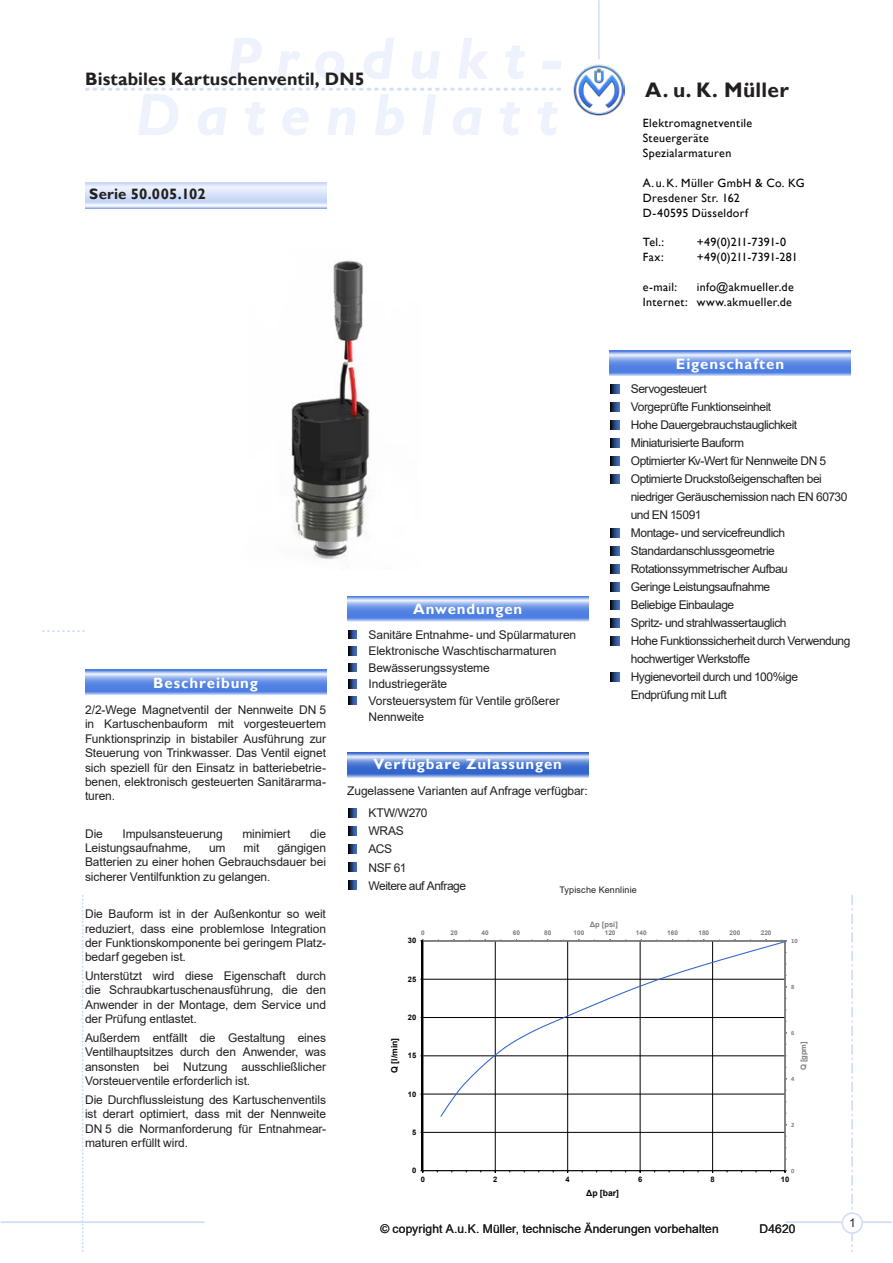
<style>
.page{position:relative;width:893px;height:1263px;background:#fff}
.page>*{position:absolute;margin:0;border:0;box-sizing:border-box;transform-origin:0 0}
.t1{font:700 21px "Gill Sans";letter-spacing:.01em;color:#231f20}
.t2{font:700 18px "Gill Sans";letter-spacing:.005em;color:#231f20}
.t3{font:700 15px "Gill Sans";letter-spacing:.06em;color:#fff}
.t4{font:700 15px "Gill Sans";letter-spacing:.015em;color:#231f20}
.t5{font:12px/14.4px "Arial";letter-spacing:-.015em;color:#231f20;text-align:justify}
.t6{font:12px/18px "Arial";letter-spacing:-.04em;color:#231f20}
.t7{font:12px/14.9px "Gill Sans";letter-spacing:.03em;color:#000}
.t8{font:12px "Arial";letter-spacing:.01em;color:#231f20}
.t9{font:12px "Gill Sans";color:#000}
.t10{font:12px "Gill Sans";letter-spacing:-.005em;color:#000}
.t11{font:9px "Arial";letter-spacing:.02em;color:#231f20}
.t12{font:700 8.55px "Arial";color:#000}
.t13{font:700 7.5px "Arial";color:#000}
.t14{font:700 7.5px "Arial";letter-spacing:-.005em;color:#7d7d7d}
.t15{font:700 6.45px "Arial";letter-spacing:.005em;color:#7d7d7d}
.t16{font:700 6.45px "Calibri";color:#7d7d7d}
</style>
<div class="page">
<svg style="left:87px;top:88px;width:473px;height:3px"></svg>
<hr style="left:598px;top:1px;width:2px;height:58px;background:#d2dff8">
<hr style="left:786px;top:1221px;width:105px;height:2px;background:#d2dff8">
<svg style="left:82px;top:895px;width:1px;height:356px"></svg>
<svg style="left:851px;top:895px;width:2px;height:356px"></svg>
<hr style="left:1px;top:1221px;width:203px;height:2px;background:#d2dff8">
<svg style="left:43px;top:630px;width:41px;height:2px"></svg>
<img style="left:573px;top:65px;width:51px;height:51px">
<div style="left:842px;top:1213px;width:20px;height:20px;background:#fff;border-radius:50%"></div>
<div style="left:842px;top:1212px;width:21px;height:22px;border:2px solid #d2dff8;border-radius:50%"></div>
<img style="left:291px;top:260px;width:79px;height:300px">
<hr style="left:423px;top:1132px;width:362px;height:1px;background:#000">
<hr style="left:423px;top:1094px;width:362px;height:1px;background:#000">
<hr style="left:423px;top:1055px;width:362px;height:1px;background:#000">
<hr style="left:423px;top:1017px;width:362px;height:1px;background:#000">
<hr style="left:423px;top:979px;width:362px;height:1px;background:#000">
<hr style="left:495px;top:941px;width:1px;height:230px;background:#000">
<hr style="left:567px;top:941px;width:1px;height:230px;background:#000">
<hr style="left:640px;top:941px;width:1px;height:230px;background:#000">
<hr style="left:712px;top:941px;width:1px;height:230px;background:#000">
<hr style="left:785px;top:941px;width:1px;height:230px;background:#000">
<hr style="left:423px;top:940px;width:362px;height:1px;background:#7d7d7d">
<hr style="left:784px;top:941px;width:1px;height:230px;background:#7d7d7d">
<hr style="left:423px;top:1170px;width:362px;height:1px;background:#000">
<svg style="left:420px;top:939px;width:4px;height:234px"></svg>
<svg style="left:439px;top:941px;width:346px;height:177px"></svg>
<svg style="left:85px;top:183px;width:241px;height:25px;background:#d9e3f8"></svg>
<svg style="left:347px;top:596px;width:241px;height:26px;background:#80a3ea"></svg>
<svg style="left:609px;top:351px;width:241px;height:25px;background:#7fa2ea"></svg>
<svg style="left:347px;top:753px;width:241px;height:25px;background:#6d91da"></svg>
<svg style="left:85px;top:670px;width:241px;height:25px;background:#7ea1ea"></svg>
<h2 class="t2" style="left:85px;top:68px;width:281px">Bistabiles Kartuschenventil, DN5</h2>
<p class="t4" style="left:89px;top:185px;width:118px">Serie 50.005.102</p>
<h1 class="t1" style="left:645px;top:77px;width:145px">A. u. K. Müller</h1>
<p class="t7" style="left:643px;top:116px;width:111px">Elektromagnetventile<br>Steuergeräte<br>Spezialarmaturen</p>
<p class="t7" style="left:643px;top:175px;width:163px">A.u.K. Müller GmbH &amp; Co. KG<br>Dresdener Str. 162<br>D-40595 Düsseldorf</p>
<p class="t7" style="left:643px;top:235px;width:23px">Tel.:</p>
<p class="t10" style="left:697px;top:235px;width:91px">+49(0)211-7391-0</p>
<p class="t7" style="left:643px;top:250px;width:22px">Fax:</p>
<p class="t9" style="left:697px;top:250px;width:102px">+49(0)211-7391-281</p>
<p class="t7" style="left:643px;top:279px;width:36px">e-mail:</p>
<p class="t7" style="left:643px;top:279px;width:152px;text-align:right">info@akmueller.de<br>Internet: www.akmueller.de</p>
<p class="t3" style="left:676px;top:354px;width:110px">Eigenschaften</p>
<p class="t3" style="left:153px;top:674px;width:106px">Beschreibung</p>
<p class="t5" style="left:85px;top:702px;width:242px">2/2-Wege Magnetventil der Nennweite DN 5 in Kartuschenbauform mit vorgesteuertem Funktionsprinzip in bistabiler Ausführung zur Steuerung von Trinkwasser. Das Ventil eignet sich speziell für den Einsatz in batteriebetrie&shy;benen, elektronisch gesteuerten Sanitärarma&shy;turen.</p>
<p class="t5" style="left:85px;top:826px;width:19px">Die</p>
<p class="t5" style="left:123px;top:826px;width:102px">Impulsansteuerung</p>
<p class="t5" style="left:242px;top:826px;width:50px">minimiert</p>
<p class="t5" style="left:310px;top:826px;width:17px">die</p>
<p class="t5" style="left:85px;top:840px;width:107px">Leistungsaufnahme,</p>
<p class="t5" style="left:209px;top:840px;width:18px">um</p>
<p class="t5" style="left:244px;top:840px;width:17px">mit</p>
<p class="t5" style="left:85px;top:840px;width:242px;text-indent:192px">gängigen Batterien zu einer hohen Gebrauchsdauer bei sicherer Ventilfunktion zu gelangen.</p>
<p class="t5" style="left:85px;top:907px;width:242px">Die Bauform ist in der Außenkontur so weit reduziert, dass eine problemlose Integration der Funktionskomponente bei geringem Platz&shy;bedarf gegeben ist.</p>
<p class="t5" style="left:85px;top:968px;width:242px">Unterstützt wird diese Eigenschaft durch die Schraubkartuschenausführung, die den Anwender in der Montage, dem Service und der Prüfung entlastet.</p>
<p class="t5" style="left:85px;top:1030px;width:242px">Außerdem entfällt die Gestaltung eines Ventilhauptsitzes durch den Anwender, was ansonsten bei Nutzung ausschließlicher Vorsteuerventile erforderlich ist.</p>
<p class="t5" style="left:85px;top:1092px;width:242px">Die Durchflussleistung des Kartuschenventils ist derart optimiert, dass mit der Nennweite DN 5 die Normanforderung für Entnahmear&shy;maturen erfüllt wird.</p>
<p class="t3" style="left:413px;top:600px;width:111px">Anwendungen</p>
<p class="t5" style="left:369px;top:626px;width:209px;line-height:16.5px;text-align:left">Sanitäre Entnahme- und Spülarmaturen<br>Elektronische Waschtischarmaturen<br>Bewässerungssysteme<br>Industriegeräte<br>Vorsteuersystem für Ventile größerer<br>Nennweite</p>
<p class="t6" style="left:631px;top:380px;width:221px">Servogesteuert<br>Vorgeprüfte Funktionseinheit<br>Hohe Dauergebrauchstauglichkeit<br>Miniaturisierte Bauform<br>Optimierter Kv-Wert für Nennweite DN 5<br>Optimierte Druckstoßeigenschaften bei niedriger Geräuschemission nach EN 60730 und EN 15091<br>Montage- und servicefreundlich<br>Standardanschlussgeometrie<br>Rotationssymmetrischer Aufbau<br>Geringe Leistungsaufnahme<br>Beliebige Einbaulage<br>Spritz- und strahlwassertauglich<br>Hohe Funktionssicherheit durch Verwendung hochwertiger Werkstoffe<br>Hygienevorteil durch und 100%ige<br>Endprüfung mit Luft</p>
<p class="t3" style="left:373px;top:755px;width:190px">Verfügbare Zulassungen</p>
<p class="t5" style="left:369px;top:780px;width:221px;line-height:22.2px;text-indent:-21px">Zugelassene Varianten auf Anfrage verfügbar:<br>KTW/W270</p>
<p class="t6" style="left:369px;top:822px;width:99px">WRAS<br>ACS<br>NSF 61<br>Weitere auf Anfrage</p>
<p class="t11" style="left:559px;top:883px;width:79px">Typische Kennlinie</p>
<p class="t14" style="left:590px;top:919px;width:30px">Δp [psi]</p>
<p class="t15" style="left:421px;top:928px;width:5px">0</p>
<p class="t15" style="left:450px;top:928px;width:9px">20</p>
<p class="t15" style="left:482px;top:928px;width:9px">40</p>
<p class="t15" style="left:513px;top:928px;width:9px">60</p>
<p class="t15" style="left:544px;top:928px;width:9px">80</p>
<p class="t15" style="left:573px;top:928px;width:12px">100</p>
<p class="t15" style="left:605px;top:928px;width:12px">120</p>
<p class="t15" style="left:636px;top:928px;width:12px">140</p>
<p class="t15" style="left:667px;top:928px;width:12px">160</p>
<p class="t15" style="left:698px;top:928px;width:12px">180</p>
<p class="t15" style="left:730px;top:928px;width:12px">200</p>
<p class="t15" style="left:761px;top:928px;width:12px">220</p>
<p class="t13" style="left:408px;top:935px;width:10px">30</p>
<p class="t13" style="left:408px;top:974px;width:10px">25</p>
<p class="t13" style="left:408px;top:1012px;width:10px">20</p>
<p class="t16" style="left:791px;top:936px;width:8px">10</p>
<p class="t16" style="left:791px;top:982px;width:5px">8</p>
<p class="t16" style="left:791px;top:1028px;width:5px">6</p>
<p class="t12" style="left:388px;top:1073px;width:36px;rotate:-90deg">Q [l/min]</p>
<p class="t14" style="left:798px;top:1070px;width:30px;rotate:-90deg">Q [gpm]</p>
<p class="t13" style="left:408px;top:1050px;width:10px">15</p>
<p class="t13" style="left:408px;top:1088px;width:10px">10</p>
<p class="t13" style="left:412px;top:1127px;width:6px">5</p>
<p class="t13" style="left:412px;top:1165px;width:6px">0</p>
<p class="t16" style="left:791px;top:1074px;width:5px">4</p>
<p class="t16" style="left:791px;top:1120px;width:5px">2</p>
<p class="t16" style="left:791px;top:1166px;width:5px">0</p>
<p class="t13" style="left:421px;top:1174px;width:6px">0</p>
<p class="t13" style="left:493px;top:1174px;width:6px">2</p>
<p class="t13" style="left:566px;top:1174px;width:6px">4</p>
<p class="t13" style="left:638px;top:1174px;width:6px">6</p>
<p class="t13" style="left:710px;top:1174px;width:6px">8</p>
<p class="t13" style="left:781px;top:1174px;width:10px">10</p>
<p class="t12" style="left:586px;top:1186px;width:34px">Δp [bar]</p>
<p class="t8" style="left:380px;top:1221px;width:340px">© copyright A.u.K. Müller, technische Änderungen vorbehalten</p>
<p class="t5" style="left:759px;top:1222px;width:38px">D4620</p>
<p class="t5" style="left:849px;top:1215px;width:8px">1</p>
</div>
